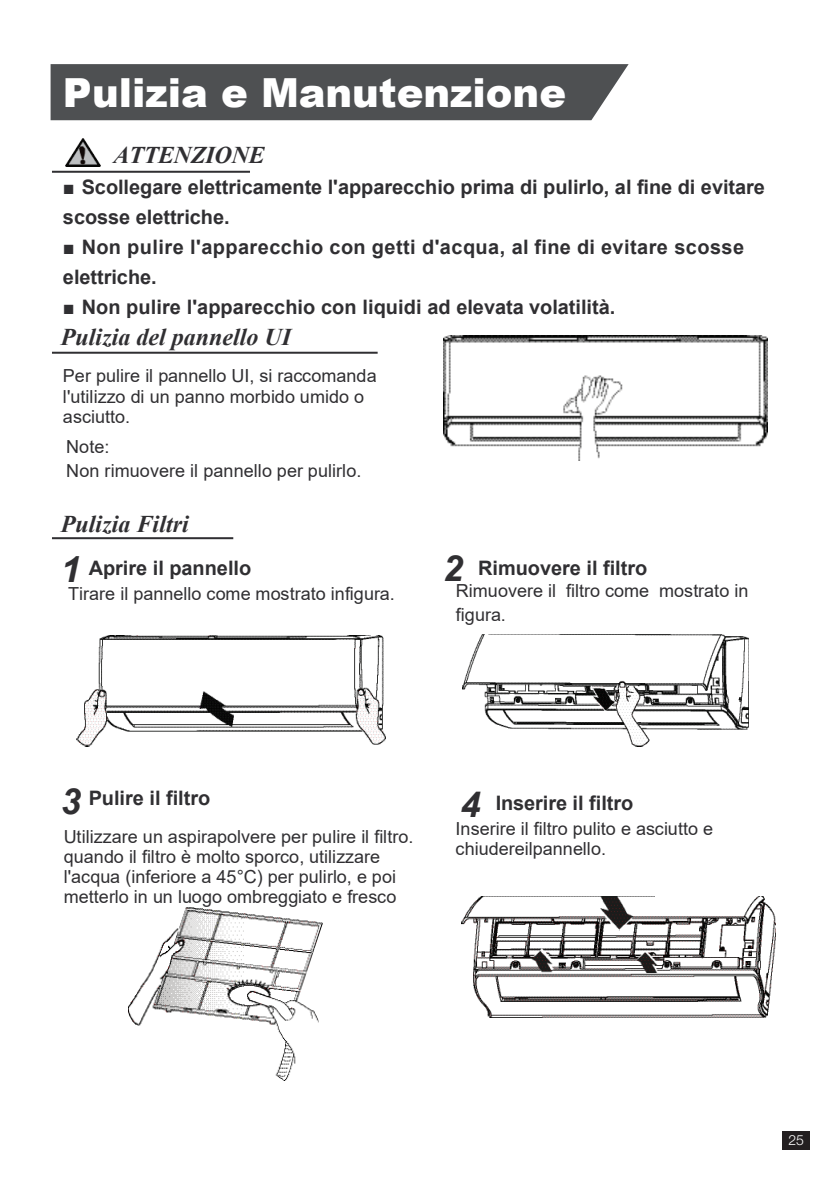
<style>
.page{position:relative;width:840px;height:1191px;background:#fff}
.page>*{position:absolute;margin:0;border:0;box-sizing:border-box;transform-origin:0 0}
.t1{font:900 40px "Arial";color:#fff}
.t2{font:italic 700 24px "Times New Roman";color:#302f32}
.t3{font:700 20px/30px "Arial";color:#302f32}
.t4{font:700 20px/29.8px "Arial";letter-spacing:.02em;color:#302f32}
.t5{font:18px/20px "Arial";letter-spacing:.005em;color:#302f32}
.t6{font:300 14px "Helvetica Neue LT Std";color:#fff}
.s1{font-style:italic;font-size:36px}
</style>
<div class="page">
<div style="left:781px;top:1131px;width:28px;height:19px;background:#231f20"></div>
<div style="left:51px;top:64px;width:577px;height:56px;background:#4e5052"></div>
<img style="left:76px;top:635px;width:309px;height:112px">
<img style="left:462px;top:635px;width:285px;height:112px">
<img style="left:128px;top:907px;width:194px;height:174px">
<img style="left:461px;top:897px;width:314px;height:120px">
<hr style="left:52px;top:537px;width:181px;height:2px;background:#302f32">
<hr style="left:52px;top:352px;width:325px;height:2px;background:#302f32">
<img style="left:65px;top:138px;width:35px;height:29px">
<hr style="left:52px;top:171px;width:198px;height:2px;background:#302f32">
<img style="left:443px;top:335px;width:323px;height:125px">
<h1 class="t1" style="left:63px;top:64px;width:504px">Pulizia e Manutenzione</h1>
<h2 class="t2" style="left:113px;top:138px;width:153px">ATTENZIONE</h2>
<p class="t3" style="left:63px;top:172px;width:703px">■ Scollegare elettricamente l'apparecchio prima di pulirlo, al fine di evitare scosse elettriche.</p>
<p class="t4" style="left:63px;top:233px;width:682px">■ Non pulire l'apparecchio con getti d'acqua, al fine di evitare scosse elettriche.</p>
<p class="t3" style="left:63px;top:293px;width:553px">■ Non pulire l'apparecchio con liquidi ad elevata volatilità.</p>
<h2 class="t2" style="left:61px;top:320px;width:232px">Pulizia del pannello UI</h2>
<p class="t5" style="left:63px;top:366px;width:315px">Per pulire il pannello UI, si raccomanda l'utilizzo di un panno morbido umido o asciutto.</p>
<p class="t5" style="left:66px;top:435px;width:296px;line-height:23.8px">Note:<br>Non rimuovere il pannello per pulirlo.</p>
<h2 class="t2" style="left:61px;top:507px;width:129px">Pulizia Filtri</h2>
<p class="t3" style="left:61px;top:554px;width:192px"><span class="s1">1</span> Aprire il pannello</p>
<p class="t5" style="left:68px;top:584px;width:328px">Tirare il pannello come mostrato infigura.</p>
<p class="t3" style="left:442px;top:553px;width:206px"><span class="s1">2</span> Rimuovere il filtro</p>
<p class="t5" style="left:455px;top:579px;width:294px;line-height:23.8px">Rimuovere il filtro come mostrato in figura.</p>
<p class="t3" style="left:61px;top:783px;width:151px"><span class="s1">3</span> Pulire il filtro</p>
<p class="t5" style="left:64px;top:826px;width:351px">Utilizzare un aspirapolvere per pulire il filtro. quando il filtro è molto sporco, utilizzare l'acqua (inferiore a 45°C) per pulirlo, e poi metterlo in un luogo ombreggiato e fresco</p>
<p class="t3" style="left:460px;top:788px;width:174px"><span class="s1">4</span> Inserire il filtro</p>
<p class="t5" style="left:455px;top:818px;width:259px">Inserire il filtro pulito e asciutto e chiudereilpannello.</p>
<p class="t6" style="left:787px;top:1131px;width:17px">25</p>
</div>
